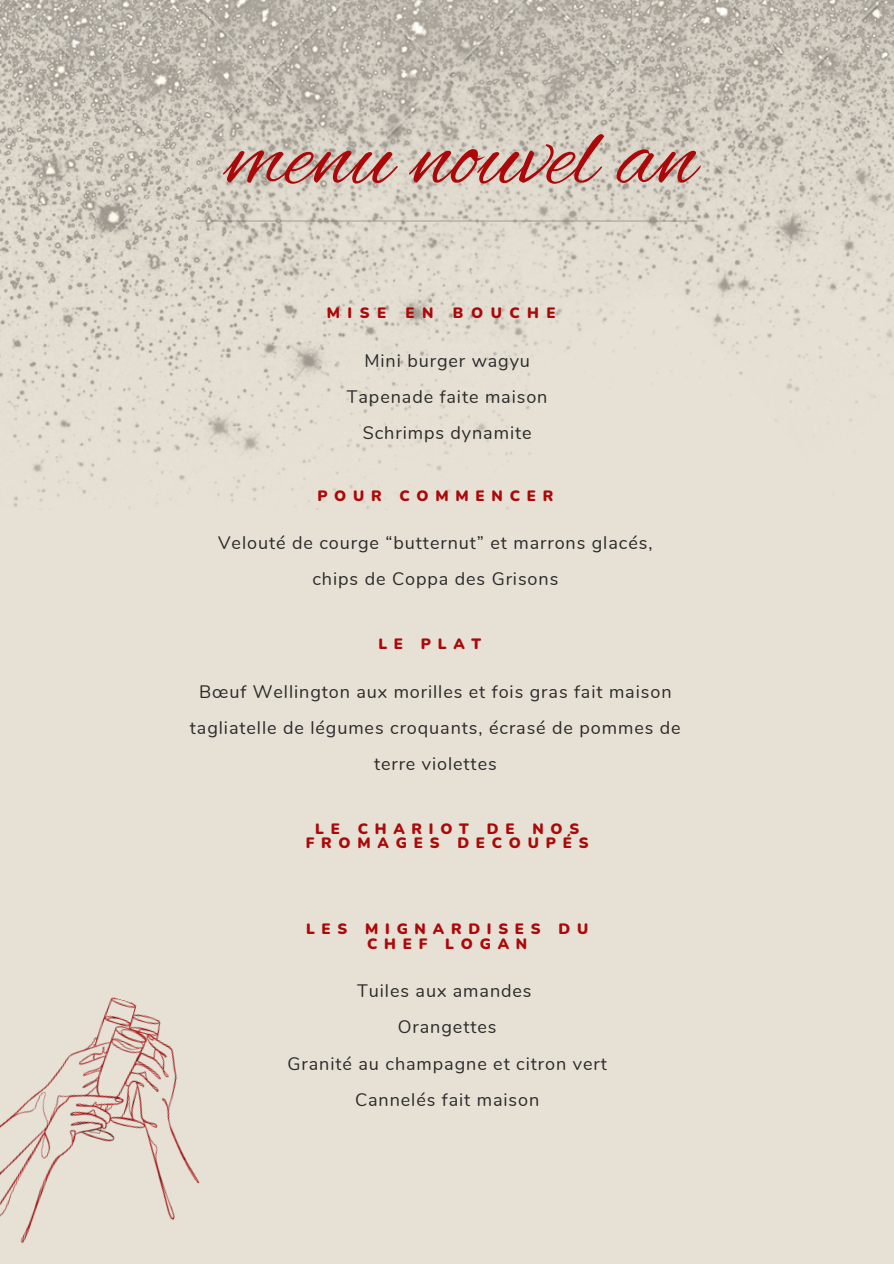
<style>
.page{position:relative;width:894px;height:1264px;background:#fff}
.page>*{position:absolute;margin:0;border:0;box-sizing:border-box;transform-origin:0 0}
.t1{font:97.05px "Alex Brush";color:#ab0909}
.t2{font:18px/36px "Nunito";letter-spacing:.05em;color:#2b2b2b;text-align:center}
.t3{font:900 15px/14.7px "Nunito";letter-spacing:.45em;color:#ab0909;text-align:center}
</style>
<div class="page">
<div style="left:0;top:0;width:893px;height:1263px;background:#e7e1d5"></div>
<img style="left:0;top:997px;width:200px;height:246px">
<img style="left:0;top:0;width:893px;height:509px">
<p class="t1" style="left:226px;top:102px;width:471px">menu nouvel an</p>
<p class="t3" style="left:326px;top:306px;width:61px">MISE</p>
<p class="t3" style="left:405px;top:306px;width:30px">E N</p>
<p class="t3" style="left:453px;top:306px;width:104px">BOUCHE</p>
<p class="t2" style="left:364px;top:343px;width:167px">Mini burger wagyu</p>
<p class="t2" style="left:347px;top:379px;width:202px">Tapenade faite maison</p>
<p class="t2" style="left:362px;top:415px;width:170px">Schrimps dynamite</p>
<p class="t3" style="left:317px;top:488px;width:237px">POUR COMMENCER</p>
<p class="t2" style="left:218px;top:525px;width:435px">Velouté de courge “butternut” et marrons glacés, chips de Coppa des Grisons</p>
<p class="t3" style="left:378px;top:637px;width:104px">LE PLAT</p>
<p class="t2" style="left:190px;top:673px;width:492px">Bœuf Wellington aux morilles et fois gras fait maison tagliatelle de légumes croquants, écrasé de pommes de terre violettes</p>
<p class="t3" style="left:306px;top:821px;width:284px">LE CHARIOT DE NOS<br>FROMAGES DECOUPÉS</p>
<p class="t3" style="left:306px;top:922px;width:284px">LES MIGNARDISES DU<br>CHEF LOGAN</p>
<p class="t2" style="left:357px;top:973px;width:176px">Tuiles aux amandes</p>
<p class="t2" style="left:398px;top:1009px;width:100px">Orangettes</p>
<p class="t2" style="left:287px;top:1045px;width:320px">Granité au champagne et citron vert</p>
<p class="t2" style="left:355px;top:1081px;width:186px">Cannelés fait maison</p>
</div>
